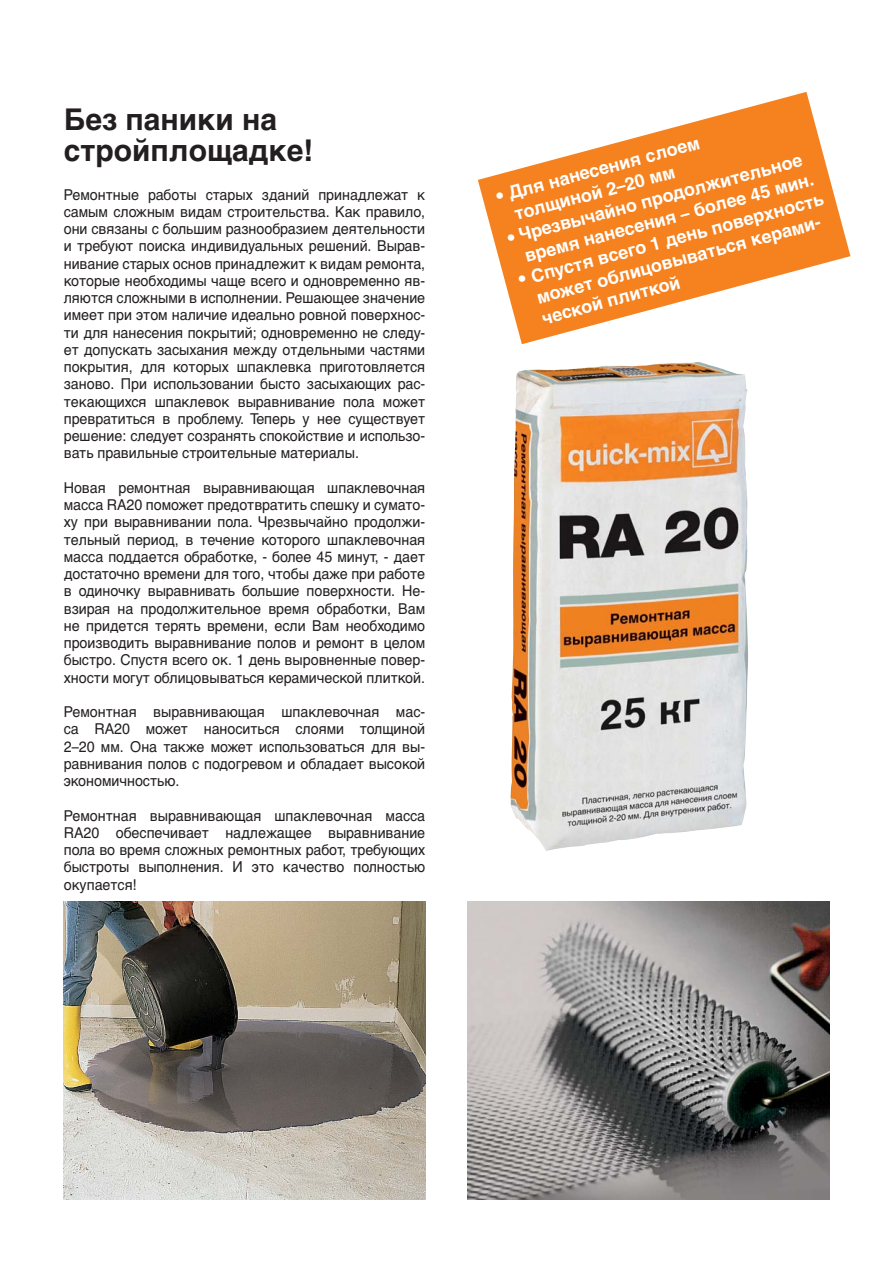
<style>
.page{position:relative;width:893px;height:1263px;background:#fff}
.page>*{position:absolute;margin:0;border:0;box-sizing:border-box;transform-origin:0 0}
.t1{font:700 30px/30.8px "Helvetica Cyr";color:#231f20}
.t2{font:700 18px/21.6px "Helvetica Cyr";color:#fff}
.t3{font:15px/17.2px "Helvetica Cyr Upright";color:#231f20;text-align:justify;scale:.95 1}
</style>
<div class="page">
<svg style="left:478px;top:92px;width:372px;height:252px;fill:#f5821f"></svg>
<img style="left:510px;top:362px;width:238px;height:489px">
<img style="left:468px;top:901px;width:361px;height:298px">
<img style="left:64px;top:901px;width:361px;height:298px">
<h1 class="t1" style="left:64px;top:107px;width:251px">Без паники на стройплощадке!</h1>
<p class="t3" style="left:64px;top:187px;width:382px">Ремонтные работы старых зданий принадлежат к самым сложным видам строительства. Как правило, они связаны с большим разнообразием деятельности и требуют поиска индивидуальных решений. Вырав&shy;нивание старых основ принадлежит к видам ремонта, которые необходимы чаще всего и одновременно яв&shy;ляются сложными в исполнении. Решающее значение имеет при этом наличие идеально ровной поверхнос&shy;ти для нанесения покрытий; одновременно не следу&shy;ет допускать засыхания между отдельными частями покрытия, для которых шпаклевка приготовляется заново. При использовании бысто засыхающих рас&shy;текающихся шпаклевок выравнивание пола может превратиться в проблему. Теперь у нее существует решение: следует созранять спокойствие и использо&shy;вать правильные строительные материалы.</p>
<p class="t3" style="left:64px;top:481px;width:382px">Новая ремонтная выравнивающая шпаклевочная масса RA20 поможет предотвратить спешку и сумато&shy;ху при выравнивании пола. Чрезвычайно продолжи&shy;тельный период, в течение которого шпаклевочная масса поддается обработке, - более 45 минут, - дает достаточно времени для того, чтобы даже при работе в одиночку выравнивать большие поверхности. Не&shy;взирая на продолжительное время обработки, Вам не придется терять времени, если Вам необходимо производить выравнивание полов и ремонт в целом быстро. Спустя всего ок. 1 день выровненные повер&shy;хности могут облицовываться керамической плиткой.</p>
<p class="t3" style="left:64px;top:705px;width:382px">Ремонтная выравнивающая шпаклевочная мас&shy;са RA20 может наноситься слоями толщиной 2–20 мм. Она также может использоваться для вы&shy;равнивания полов с подогревом и обладает высокой экономичностью.</p>
<p class="t3" style="left:64px;top:808px;width:382px">Ремонтная выравнивающая шпаклевочная масса RA20 обеспечивает надлежащее выравнивание пола во время сложных ремонтных работ, требующих быстроты выполнения. И это качество полностью окупается!</p>
<p class="t2" style="left:507px;top:185px;width:199px;text-indent:-14px;rotate:-15deg">• Для нанесения слоем толщиной 2–20 мм</p>
<p class="t2" style="left:517px;top:227px;width:300px;text-indent:-13px;rotate:-15deg">• Чрезвычайно продолжительное время нанесения – более 45 мин.</p>
<p class="t2" style="left:529px;top:268px;width:303px;text-indent:-14px;rotate:-15deg">• Спустя всего 1 день поверхность может облицовываться керами&shy;ческой плиткой</p>
</div>
